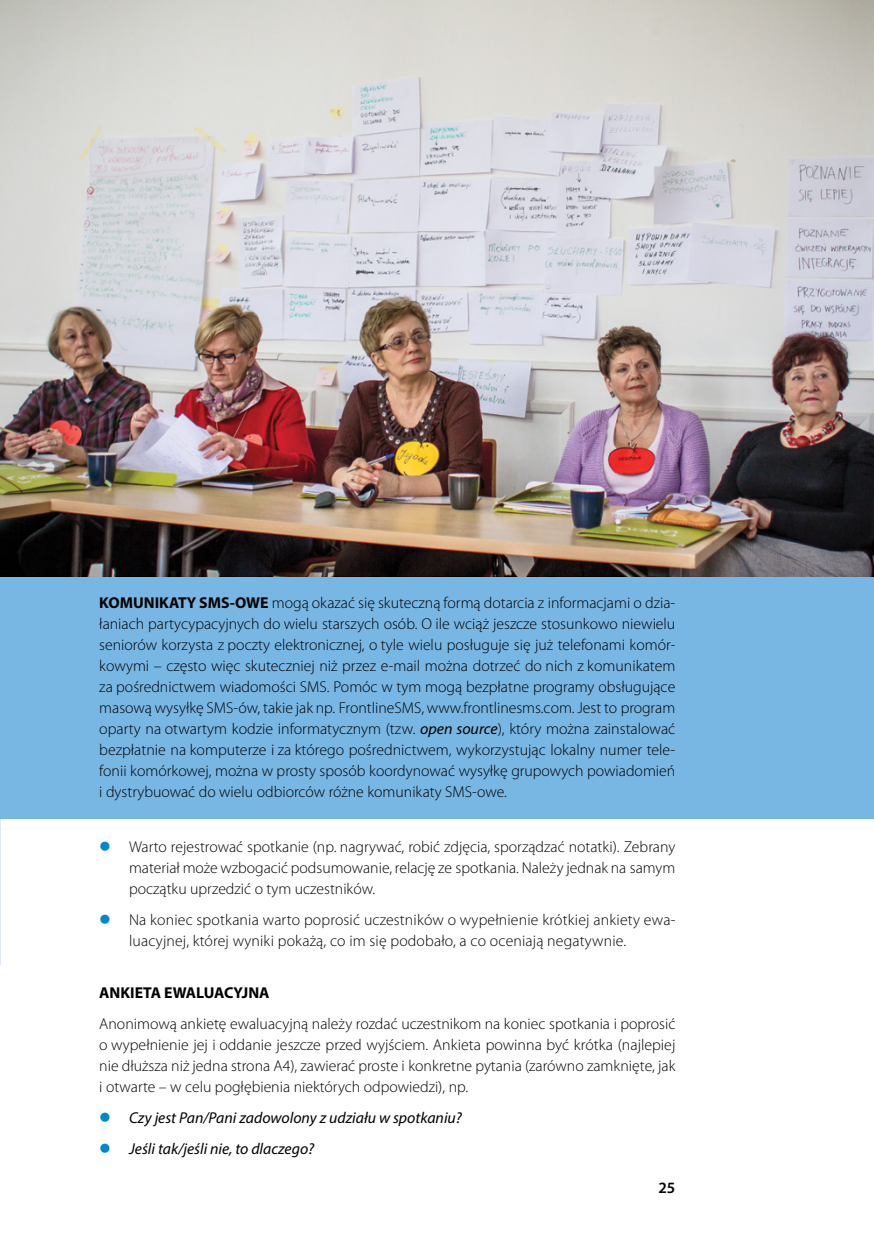
<style>
.page{position:relative;width:874px;height:1241px;background:#fff}
.page>*{position:absolute;margin:0;border:0;box-sizing:border-box;transform-origin:0 0}
.t1{font:300 15.75px/21px "Myriad Pro";letter-spacing:.005em;color:#000;text-align:justify}
.t2{font:italic 15.75px "Myriad Pro";color:#000}
.t3{font:700 15.75px "Myriad Pro";color:#000}
.t4{font:600 15.75px "Myriad Pro";color:#000}
.s1{font-weight:700}
.s2{font-weight:400;font-style:italic}
.s3{color:#0088ce}
</style>
<div class="page">
<div style="left:0;top:574px;width:873px;height:245px;background:#78b6e3"></div>
<img style="left:0;top:0;width:873px;height:577px">
<p class="t1" style="left:99px;top:592px;width:577px"><span class="s1">KOMUNIKATY SMS-OWE</span> mogą okazać się skuteczną formą dotarcia z informacjami o dzia&shy;łaniach partycypacyjnych do wielu starszych osób. O ile wciąż jeszcze stosunkowo niewielu seniorów korzysta z poczty elektronicznej, o tyle wielu posługuje się już telefonami komór&shy;kowymi – często więc skuteczniej niż przez e-mail można dotrzeć do nich z komunikatem za pośrednictwem wiadomości SMS. Pomóc w tym mogą bezpłatne programy obsługujące masową wysyłkę SMS-ów, takie jak np. FrontlineSMS, www.frontlinesms.com. Jest to program oparty na otwartym kodzie informatycznym (tzw. <span class="s2">open source</span>), który można zainstalować bezpłatnie na komputerze i za którego pośrednictwem, wykorzystując lokalny numer tele&shy;fonii komórkowej, można w prosty sposób koordynować wysyłkę grupowych powiadomień i dystrybuować do wielu odbiorców różne komunikaty SMS-owe.</p>
<p class="t1" style="left:129px;top:836px;width:547px;text-indent:-30px"><span class="s3">●</span> Warto rejestrować spotkanie (np. nagrywać, robić zdjęcia, sporządzać notatki). Zebrany materiał może wzbogacić podsumowanie, relację ze spotkania. Należy jednak na samym początku uprzedzić o tym uczestników.</p>
<p class="t1" style="left:129px;top:909px;width:547px;text-indent:-30px"><span class="s3">●</span> Na koniec spotkania warto poprosić uczestników o wypełnienie krótkiej ankiety ewa&shy;luacyjnej, której wyniki pokażą, co im się podobało, a co oceniają negatywnie.</p>
<p class="t3" style="left:99px;top:982px;width:172px">ANKIETA EWALUACYJNA</p>
<p class="t1" style="left:99px;top:1013px;width:577px">Anonimową ankietę ewaluacyjną należy rozdać uczestnikom na koniec spotkania i poprosić o wypełnienie jej i oddanie jeszcze przed wyjściem. Ankieta powinna być krótka (najlepiej nie dłuższa niż jedna strona A4), zawierać proste i konkretne pytania (zarówno zamknięte, jak i otwarte – w celu pogłębienia niektórych odpowiedzi), np.</p>
<p class="t2" style="left:99px;top:1107px;width:364px"><span class="s3">●</span> Czy jest Pan/Pani zadowolony z udziału w spotkaniu?</p>
<p class="t2" style="left:99px;top:1138px;width:216px"><span class="s3">●</span> Jeśli tak/jeśli nie, to dlaczego?</p>
<p class="t4" style="left:658px;top:1177px;width:18px">25</p>
</div>
